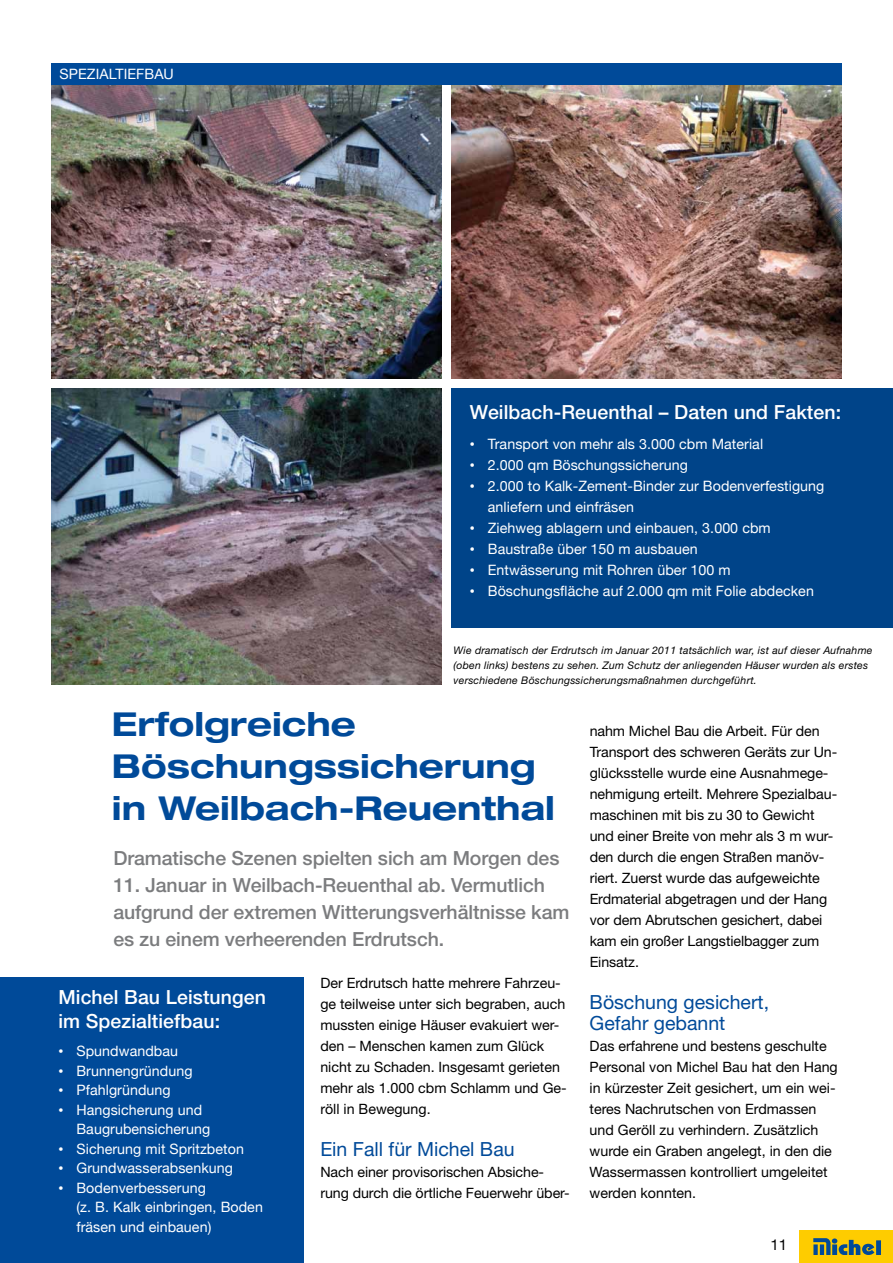
<style>
.page{position:relative;width:893px;height:1263px;background:#fff}
.page>*{position:absolute;margin:0;border:0;box-sizing:border-box;transform-origin:0 0}
.t1{font:700 expanded 33px/42px "Helvetica Neue";color:#004a99}
.t2{font:500 19.5px/27px "Helvetica Neue";letter-spacing:-.005em;color:#7b7c7e}
.t3{font:500 19.5px/24px "Helvetica Neue";letter-spacing:.005em;color:#fff}
.t4{font:19.5px/21px "Helvetica Neue";color:#004a99}
.t5{font:15px "Helvetica Neue";color:#000}
.t6{font:14.25px/21px "Helvetica Neue";letter-spacing:-.005em;color:#000}
.t7{font:14.25px/19.5px "Helvetica Neue";letter-spacing:.005em;color:#fff}
.t8{font:italic 10.5px/15px "Helvetica Neue";letter-spacing:.02em;color:#000}
.s1{font-family:"Nimbus Sans WAL"}
</style>
<div class="page">
<div style="left:800px;top:1230px;width:93px;height:33px;background:#fecc00"></div>
<svg style="left:813px;top:1238px;width:68px;height:17px"></svg>
<img style="left:51px;top:85px;width:390px;height:293px">
<img style="left:51px;top:388px;width:390px;height:297px">
<img style="left:452px;top:85px;width:390px;height:293px">
<div style="left:452px;top:388px;width:441px;height:240px;background:#004489"></div>
<div style="left:51px;top:64px;width:791px;height:21px;background:#004a99"></div>
<div style="left:0;top:977px;width:303px;height:286px;background:#004a99"></div>
<p class="t7" style="left:60px;top:64px;width:116px">Spezialtiefbau</p>
<h2 class="t3" style="left:470px;top:400px;width:373px">Weilbach-Reuenthal – Daten und Fakten:</h2>
<p class="t7" style="left:470px;top:434px;width:295px"><span class="s1">•</span> Transport von mehr als 3.000 cbm Material</p>
<p class="t7" style="left:470px;top:455px;width:220px"><span class="s1">•</span> 2.000 qm Böschungssicherung</p>
<p class="t7" style="left:488px;top:475px;width:338px;line-height:21px;text-indent:-18px"><span class="s1">•</span> 2.000 to Kalk-Zement-Binder zur Bodenverfestigung anliefern und einfräsen</p>
<p class="t7" style="left:470px;top:518px;width:302px"><span class="s1">•</span> Ziehweg ablagern und einbauen, 3.000 cbm</p>
<p class="t7" style="left:470px;top:539px;width:229px"><span class="s1">•</span> Baustraße über 150 m ausbauen</p>
<p class="t7" style="left:470px;top:560px;width:262px"><span class="s1">•</span> Entwässerung mit Rohren über 100 m</p>
<p class="t7" style="left:470px;top:581px;width:346px"><span class="s1">•</span> Böschungsfläche auf 2.000 qm mit Folie abdecken</p>
<p class="t8" style="left:454px;top:643px;width:420px">Wie dramatisch der Erdrutsch im Januar 2011 tatsächlich war, ist auf dieser Aufnahme (oben links) bestens zu sehen. Zum Schutz der anliegenden Häuser wurden als erstes verschiedene Böschungssicherungsmaßnahmen durchgeführt.</p>
<h1 class="t1" style="left:112px;top:702px;width:444px">Erfolgreiche<br>Böschungssicherung in Weilbach-Reuenthal</h1>
<h2 class="t2" style="left:113px;top:845px;width:448px">Dramatische Szenen spielten sich am Morgen des</h2>
<h2 class="t2" style="left:113px;top:872px;width:457px">11. Januar in Weilbach-Reuenthal ab. Vermutlich aufgrund der extremen Witterungsverhältnisse kam es zu einem verheerenden Erdrutsch.</h2>
<h2 class="t3" style="left:58px;top:985px;width:209px">Michel Bau Leistungen im Spezialtiefbau:</h2>
<p class="t7" style="left:58px;top:1041px;width:121px"><span class="s1">•</span> Spundwandbau</p>
<p class="t7" style="left:58px;top:1061px;width:136px"><span class="s1">•</span> Brunnengründung</p>
<p class="t7" style="left:58px;top:1080px;width:114px"><span class="s1">•</span> Pfahlgründung</p>
<p class="t7" style="left:76px;top:1100px;width:135px;text-indent:-18px"><span class="s1">•</span> Hangsicherung und<br>Baugrubensicherung</p>
<p class="t7" style="left:58px;top:1139px;width:187px"><span class="s1">•</span> Sicherung mit Spritzbeton</p>
<p class="t7" style="left:58px;top:1158px;width:176px"><span class="s1">•</span> G rundwasserabsenkung</p>
<p class="t7" style="left:76px;top:1178px;width:188px;text-indent:-18px"><span class="s1">•</span> Bodenverbesserung<br>(z. B. Kalk einbringen, Boden fräsen und einbauen)</p>
<p class="t6" style="left:320px;top:972px;width:248px">Der Erdrutsch hatte mehrere Fahrzeu&shy;ge teilweise unter sich begraben, auch mussten einige Häuser evakuiert wer&shy;den – Menschen kamen zum Glück nicht zu Schaden. Insgesamt gerieten mehr als 1.000 cbm Schlamm und Ge&shy;röll in Bewegung.</p>
<h2 class="t4" style="left:320px;top:1138px;width:196px">Ein Fall für Michel Bau</h2>
<p class="t6" style="left:320px;top:1161px;width:251px">Nach einer provisorischen Absiche&shy;rung durch die örtliche Feuerwehr über-</p>
<p class="t6" style="left:590px;top:720px;width:249px">nahm Michel Bau die Arbeit. Für den Transport des schweren Geräts zur Un&shy;glücksstelle wurde eine Ausnahmege&shy;nehmigung erteilt. Mehrere Spezialbau&shy;maschinen mit bis zu 30 to Gewicht und einer Breite von mehr als 3 m wur&shy;den durch die engen Straßen manöv&shy;riert. Zuerst wurde das aufgeweichte Erdmaterial abgetragen und der Hang vor dem Abrutschen gesichert, dabei kam ein großer Langstielbagger zum Einsatz.</p>
<h2 class="t4" style="left:590px;top:991px;width:181px">Böschung gesichert,<br>Gefahr gebannt</h2>
<p class="t6" style="left:590px;top:1035px;width:250px">Das erfahrene und bestens geschulte Personal von Michel Bau hat den Hang in kürzester Zeit gesichert, um ein wei&shy;teres Nachrutschen von Erdmassen und Geröll zu verhindern. Zusätzlich wurde ein Graben angelegt, in den die Wassermassen kontrolliert umgeleitet werden konnten.</p>
<p class="t5" style="left:770px;top:1236px;width:18px">11</p>
</div>
